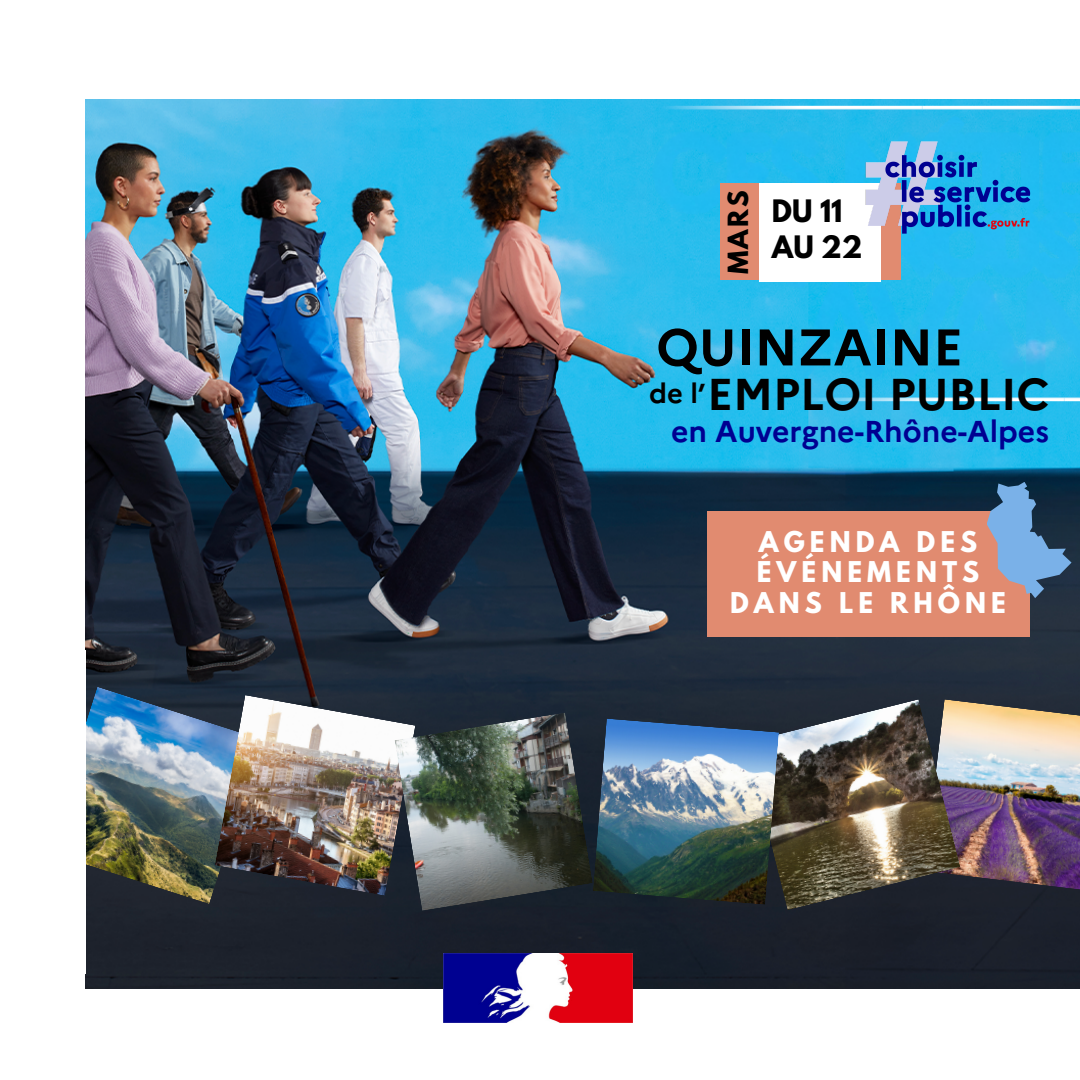
<style>
.page{position:relative;width:1080px;height:1080px;background:#fff}
.page>*{position:absolute;margin:0;border:0;box-sizing:border-box;transform-origin:0 0}
.t1{font:700 51.4px "Marianne";color:#000}
.t2{font:700 44.5px "Marianne";color:#000}
.t3{font:700 30.2px "Marianne";color:#000091}
.t4{font:700 27.4px "League Spartan";color:#000}
.t5{font:700 27.4px "Marianne";color:#000}
.t6{font:700 25.4px/30.3px "League Spartan";letter-spacing:.2em;color:#fff}
.t7{font:700 24.7px "League Spartan";color:#000}
</style>
<div class="page">
<img style="left:86px;top:99px;width:994px;height:889px">
<img style="left:444px;top:954px;width:189px;height:69px">
<img style="left:960px;top:699px;width:120px;height:193px">
<img style="left:86px;top:687px;width:176px;height:217px">
<img style="left:746px;top:699px;width:214px;height:211px">
<img style="left:215px;top:695px;width:200px;height:201px">
<img style="left:394px;top:712px;width:199px;height:199px">
<img style="left:593px;top:719px;width:186px;height:186px">
<div style="left:707px;top:511px;width:322px;height:126px;background:#e18b70"></div>
<div style="left:720px;top:183px;width:180px;height:97px;background:#e18b70"></div>
<div style="left:760px;top:183px;width:121px;height:99px;background:#fff"></div>
<img style="left:842px;top:127px;width:213px;height:120px">
<svg style="left:987px;top:482px;width:85px;height:116px;background:#5f7796"></svg>
<p class="t7" style="left:726px;top:274px;width:85px;rotate:-90deg">MARS</p>
<p class="t4" style="left:772px;top:197px;width:72px">DU 11</p>
<p class="t4" style="left:772px;top:234px;width:92px">AU 22</p>
<p class="t1" style="left:656px;top:316px;width:308px">QUINZAINE</p>
<p class="t2" style="left:707px;top:367px;width:344px">EMPLOI PUBLIC</p>
<p class="t3" style="left:671px;top:413px;width:380px">en Auvergne-Rhône-Alpes</p>
<p class="t5" style="left:649px;top:376px;width:58px">de l’</p>
<h4 class="t6" style="left:757px;top:530px;width:224px">AGENDA DES<br>ÉVÉNEMENTS</h4>
<p class="t6" style="left:730px;top:591px;width:277px">DANS LE RHÔNE</p>
</div>
